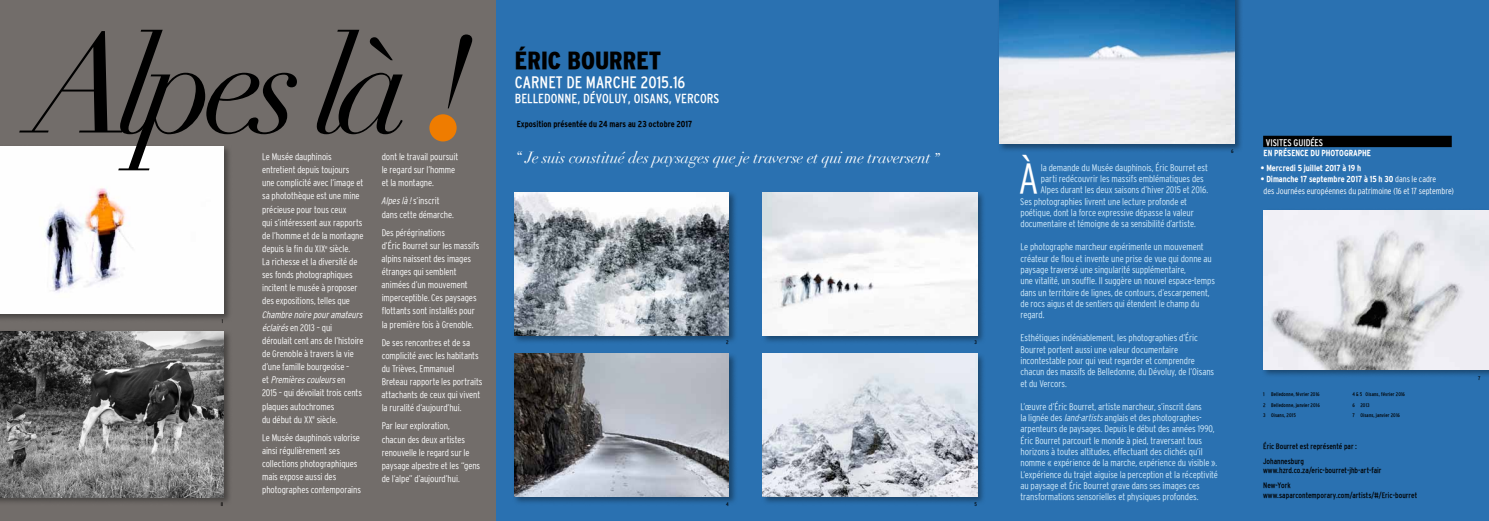
<style>
.page{position:relative;width:1489px;height:521px;background:#fff}
.page>*{position:absolute;margin:0;border:0;box-sizing:border-box;transform-origin:0 0}
.t1{font:300 condensed 42.09px "Interstate";color:#fff}
.t2{font:900 condensed 24.68px "Interstate";color:#000}
.t3{font:condensed 16.62px "Interstate";color:#fff}
.t4{font:italic 15.75px "Didot";letter-spacing:-.015em;color:#fff}
.t5{font:condensed 13.12px "Interstate";color:#fff}
.t6{font:300 condensed 9.62px/11.4px "Interstate";letter-spacing:-.01em;color:#d4edfc}
.t7{font:300 condensed 9.62px/13.1px "Interstate";letter-spacing:-.01em;color:#fff}
.t8{font:condensed 9.62px "Interstate";color:#fff}
.t9{font:300 condensed 8.75px/11.4px "Interstate";letter-spacing:-.005em;color:#fff}
.t10{font:700 condensed 8.75px "Interstate";letter-spacing:-.005em;color:#fff}
.t11{font:700 condensed 8.75px "Interstate";letter-spacing:-.005em;color:#000}
.t12{font:condensed 7.88px/14.6px "Interstate";color:#000}
.t13{font:condensed 5.25px/10.5px "Interstate";letter-spacing:.015em;color:#000;text-align:justify}
.s1{font-style:italic}
.s2{font-weight:700}
</style>
<div class="page">
<div style="left:0;top:0;width:505px;height:521px;background:#726d6a"></div>
<div style="left:496px;top:0;width:992px;height:521px;background:#2a71b1"></div>
<div style="left:1260px;top:208px;width:228px;height:170px;background:#000;opacity:.38"></div>
<img style="left:1262px;top:210px;width:226px;height:159px">
<div style="left:997px;top:0;width:246px;height:153px;background:#000;opacity:.38"></div>
<img style="left:999px;top:0;width:235px;height:144px">
<div style="left:512px;top:190px;width:225px;height:154px;background:#000;opacity:.38"></div>
<img style="left:514px;top:192px;width:214px;height:143px">
<div style="left:512px;top:352px;width:225px;height:154px;background:#000;opacity:.38"></div>
<img style="left:514px;top:354px;width:214px;height:143px">
<div style="left:760px;top:190px;width:226px;height:154px;background:#000;opacity:.38"></div>
<img style="left:762px;top:192px;width:214px;height:143px">
<div style="left:760px;top:352px;width:226px;height:154px;background:#000;opacity:.38"></div>
<img style="left:762px;top:354px;width:214px;height:143px">
<div style="left:1262px;top:136px;width:189px;height:11px;background:#000"></div>
<div style="left:0;top:144px;width:233px;height:179px;background:#000;opacity:.38"></div>
<img style="left:0;top:146px;width:224px;height:168px">
<svg style="left:19px;top:30px;width:278px;height:140px"></svg>
<svg style="left:317px;top:30px;width:85px;height:104px"></svg>
<svg style="left:448px;top:34px;width:24px;height:74px"></svg>
<div style="left:429px;top:114px;width:27px;height:27px;background:#ef7c00;border-radius:50%"></div>
<div style="left:0;top:329px;width:233px;height:177px;background:#000;opacity:.38"></div>
<img style="left:0;top:331px;width:224px;height:166px">
<p class="t13" style="left:222px;top:316px;width:3px">1</p>
<p class="t13" style="left:221px;top:499px;width:4px">8</p>
<p class="t7" style="left:262px;top:150px;width:103px">Le Musée dauphinois entretient depuis toujours une complicité avec l’image et sa photothèque est une mine précieuse pour tous ceux<br>qui s’intéressent aux rapports de l’homme et de la montagne depuis la fin du XIX<sup>e</sup> siècle.<br>La richesse et la diversité de ses fonds photographiques incitent le musée à proposer des expositions, telles que</p>
<p class="t7" style="left:262px;top:307px;width:104px"><span class="s1">Chambrenoirepouramateurs éclairés</span>e n 2 0 1 3 – q u i déroulait cent ans de l’histoire de Grenoble à travers la vie d’une famille bourgeoise –<br>e t <span class="s1">Premièrescouleurs</span>e n<br>2015 – qui dévoilait trois cents plaques autochromes<br>du début du XX<sup>e</sup> siècle.</p>
<p class="t7" style="left:262px;top:431px;width:100px">Le Musée dauphinois valorise ainsi régulièrement ses collections photographiques mais expose aussi des photographes contemporains</p>
<p class="t7" style="left:382px;top:150px;width:78px">dont le travail poursuit le regard sur l’homme et la montagne.</p>
<p class="t7" style="left:381px;top:194px;width:74px"><span class="s1">Alpeslà!</span>s’inscrit dans cette démarche.</p>
<p class="t7" style="left:381px;top:226px;width:99px">Des pérégrinations<br>d’Éric Bourret sur les massifs alpins naissent des images étranges qui semblent animées d’un mouvement imperceptible. Ces paysages flottants sont installés pour la première fois à Grenoble.</p>
<p class="t7" style="left:381px;top:336px;width:102px">De ses rencontres et de sa complicité avec les habitants du Trièves, Emmanuel<br>Breteau rapporte les portraits attachants de ceux qui vivent la ruralité d’aujourd’hui.</p>
<p class="t7" style="left:382px;top:419px;width:100px">Par leur exploration,<br>chacun des deux artistes renouvelle le regard sur le paysage alpestre et les “gens de l’alpe” d’aujourd’hui.</p>
<h2 class="t2" style="left:515px;top:46px;width:148px">ÉRIC BOURRET</h2>
<h3 class="t3" style="left:515px;top:73px;width:172px">carnet de marche 2015.16</h3>
<h3 class="t5" style="left:515px;top:91px;width:206px">Belledonne, Dévoluy, Oisans, Vercors</h3>
<p class="t11" style="left:516px;top:119px;width:177px">Exposition présentée du 24 mars au 23 octobre 2017</p>
<p class="t8" style="left:1265px;top:137px;width:33px">VISITESGUID</p>
<p class="t8" style="left:1310px;top:137px;width:9px">ÉES</p>
<p class="t10" style="left:1263px;top:148px;width:109px">EN PRÉSENCE DU PHOTOGRAPHE</p>
<p class="t10" style="left:1260px;top:163px;width:102px">• Mercredi 5 juillet 2017 à 19 h</p>
<p class="t9" style="left:1260px;top:173px;width:194px"><span class="s2">• Dimanche 17 septembre 2017 à 15 h 30</span> dans le cadre<br>des Journées européennes du patrimoine (16 et 17 septembre)</p>
<p class="t13" style="left:1230px;top:146px;width:4px">6</p>
<h3 class="t4" style="left:515px;top:148px;width:426px">“ Je suis constitué des paysages que je traverse et qui me traversent ”</h3>
<h1 class="t1" style="left:1018px;top:155px;width:19px">À</h1>
<p class="t6" style="left:1040px;top:161px;width:169px">la demande du Musée dauphinois, Éric Bourret est</p>
<p class="t6" style="left:1040px;top:173px;width:164px">parti redécouvrir les massifs emblématiques des</p>
<p class="t6" style="left:1040px;top:184px;width:169px">Alpes durant les deux saisons d’hiver 2015 et 2016.</p>
<p class="t6" style="left:1020px;top:195px;width:168px">Ses photographies livrent une lecture profonde et</p>
<p class="t6" style="left:1020px;top:207px;width:175px">poétique, dont la force expressive dépasse la valeur</p>
<p class="t6" style="left:1020px;top:218px;width:177px">documentaire et témoigne de sa sensibilité d’artiste.</p>
<p class="t6" style="left:1020px;top:241px;width:196px">Le photographe marcheur expérimente un mouvement créateur de flou et invente une prise de vue qui donne au paysage traversé une singularité supplémentaire,<br>une vitalité, un souffle. Il suggère un nouvel espace-temps dans un territoire de lignes, de contours, d’escarpement, de rocs aigus et de sentiers qui étendent le champ du regard.</p>
<p class="t6" style="left:1020px;top:332px;width:195px">Esthétiques indéniablement, les photographies d’éric Bourret portent aussi une valeur documentaire incontestable pour qui veut regarder et comprendre chacun des massifs de Belledonne, du Dévoluy, de l’Oisans et du Vercors.</p>
<p class="t6" style="left:1020px;top:400px;width:199px">L’œuvre d’Éric Bourret, artiste marcheur, s’inscrit dans<br>la lignée des <span class="s1">land-artists</span>anglais et des photographes&shy;arpenteurs de paysages. Depuis le début des années 1990, Éric Bourret parcourt le monde à pied, traversant tous horizons à toutes altitudes, effectuant des clichés qu’il nomme « expérience de la marche, expérience du visible ».<br>L’expérience du trajet aiguise la perception et la réceptivité au paysage et Éric Bourret grave dans ses images ces transformations sensorielles et physiques profondes.</p>
<p class="t13" style="left:1262px;top:389px;width:58px">1 Belledonne, février 2016<br>2 Belledonne, janvier 2016<br>3 Oisans, 2015</p>
<p class="t13" style="left:1352px;top:389px;width:54px;text-align:left">4 &amp; 5 Oisans, février 2016<br>6 2013<br>7 Oisans, janvier 2016</p>
<p class="t13" style="left:726px;top:337px;width:4px">2</p>
<p class="t13" style="left:974px;top:337px;width:4px">3</p>
<p class="t12" style="left:1262px;top:439px;width:95px">Éric Bourret est représenté par :<br>Johannesburg</p>
<p class="t12" style="left:1262px;top:463px;width:120px">www.hzrd.co.za/eric-bourret-jhb-art-fair<br>New-York</p>
<p class="t12" style="left:1262px;top:487px;width:156px">www.saparcontemporary.com/artists/#/Eric-bourret</p>
<p class="t13" style="left:726px;top:499px;width:4px">4</p>
<p class="t13" style="left:974px;top:499px;width:4px">5</p>
<p class="t13" style="left:1477px;top:373px;width:4px">7</p>
</div>
